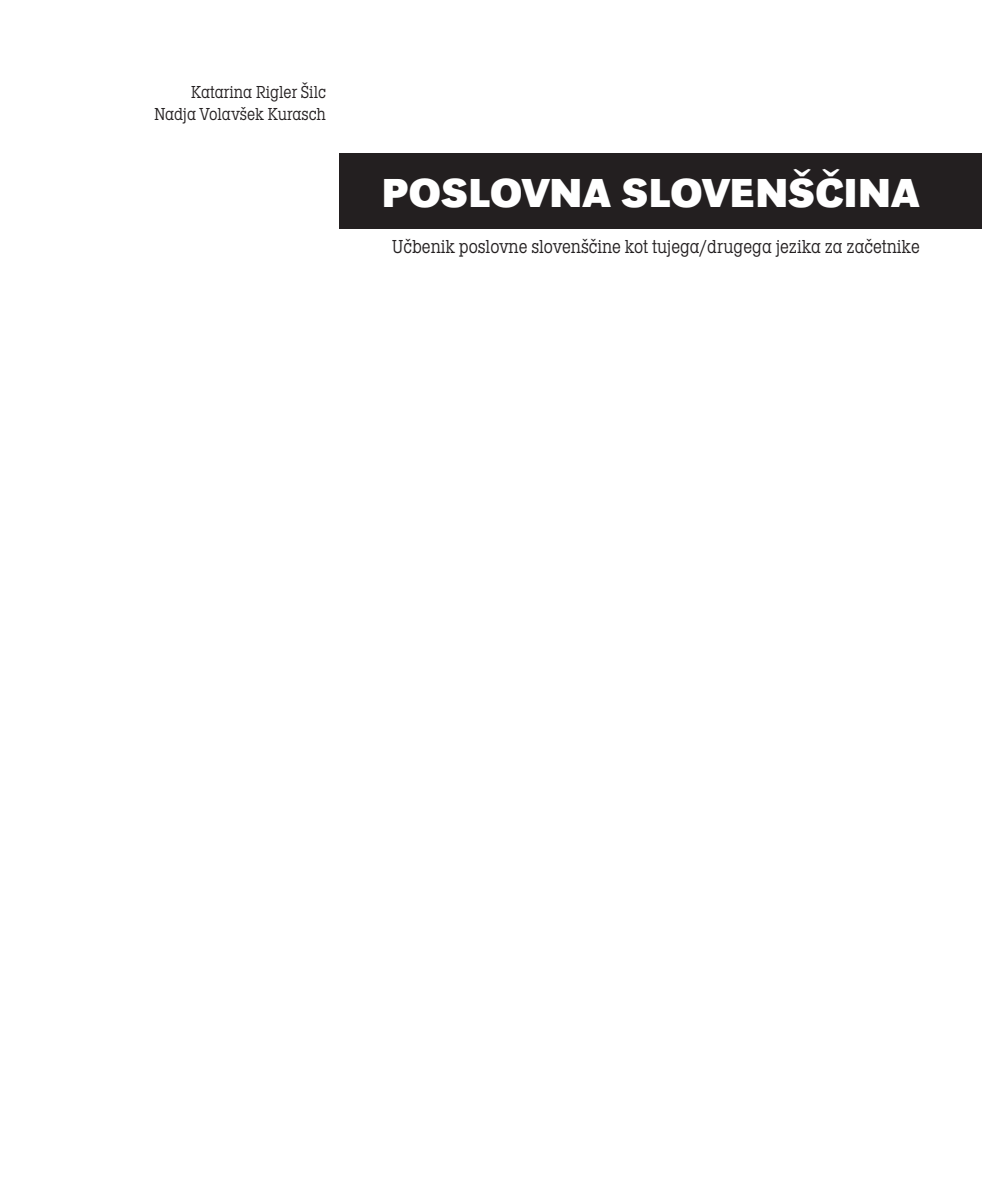
<style>
.page{position:relative;width:982px;height:1195px;background:#fff}
.page>*{position:absolute;margin:0;border:0;box-sizing:border-box;transform-origin:0 0}
.t1{font:700 42px "URW Grotesk TEE";color:#fff}
.t2{font:condensed 19.5px "Lubalin Gra Itc TEE";color:#231f20}
.t3{font:condensed 18px/21.6px "Lubalin Gra Itc TEE";color:#231f20;text-align:right}
</style>
<div class="page">
<div style="left:339px;top:153px;width:642px;height:76px;background:#231f20"></div>
<p class="t3" style="left:154px;top:81px;width:173px">Katarina Rigler Šilc<br>Nadja Volavšek Kurasch</p>
<h1 class="t1" style="left:381px;top:167px;width:539px">POSLOVNA SLOVENŠČINA</h1>
<p class="t2" style="left:392px;top:235px;width:529px">Učbenik poslovne slovenščine kot tujega/drugega jezika za začetnike</p>
</div>
